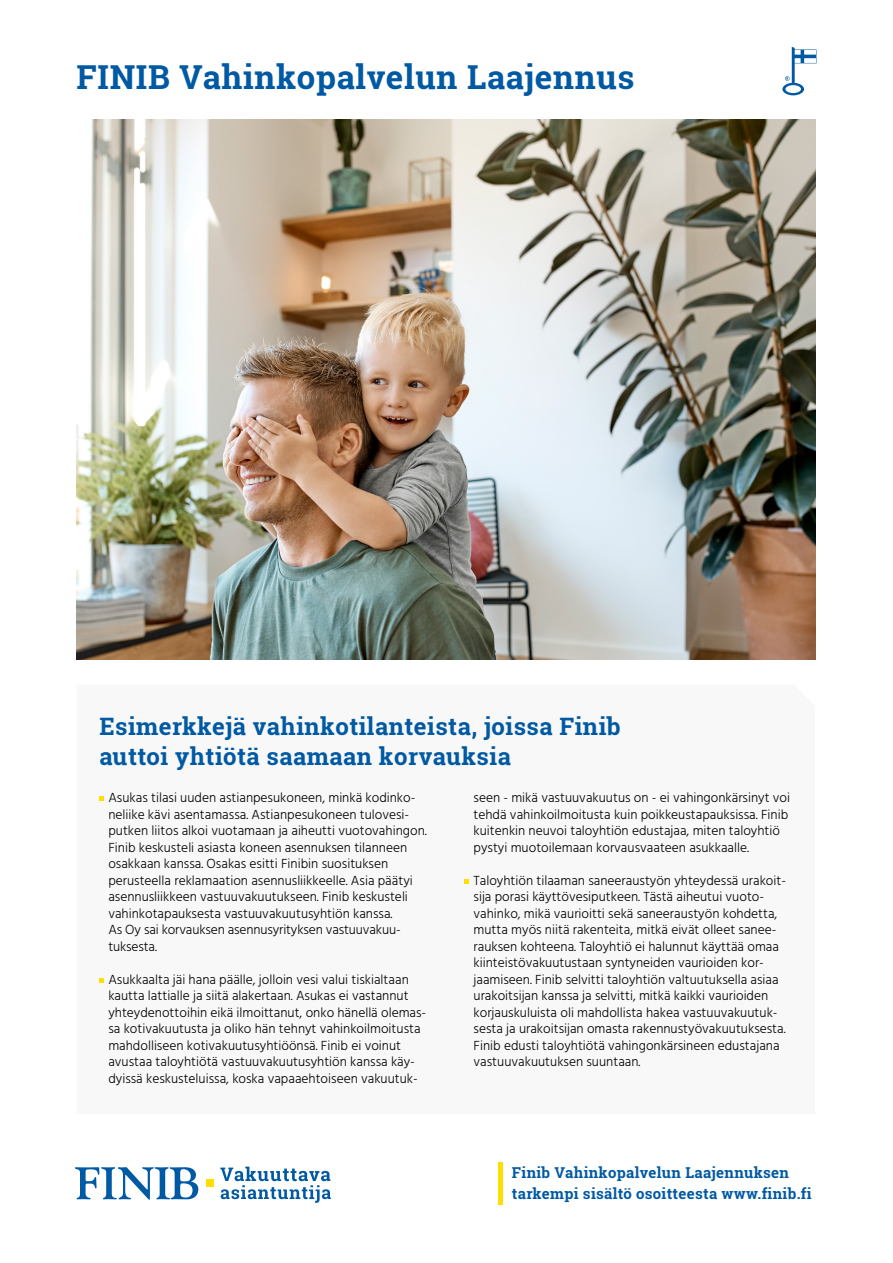
<style>
.page{position:relative;width:893px;height:1263px;background:#fff}
.page>*{position:absolute;margin:0;border:0;box-sizing:border-box;transform-origin:0 0}
.t1{font:700 33px "Roboto Slab";letter-spacing:.02em;color:#0059a3}
.t2{font:700 24px/30px "Roboto Slab";letter-spacing:.02em;color:#0059a3}
.t3{font:700 15px/21px "Roboto Slab";letter-spacing:.02em;color:#0059a3}
.t4{font:300 13.5px/16.5px "Hind";color:#000}
</style>
<div class="page">
<img style="left:77px;top:119px;width:738px;height:540px">
<svg style="left:75px;top:1167px;width:123px;height:33px"></svg>
<div style="left:206px;top:1179px;width:8px;height:8px;background:#ffde00"></div>
<svg style="left:220px;top:1166px;width:111px;height:37px"></svg>
<svg style="left:782px;top:47px;width:34px;height:48px"></svg>
<svg style="left:99px;top:797px;width:4px;height:4px"></svg>
<svg style="left:99px;top:978px;width:4px;height:4px"></svg>
<svg style="left:465px;top:879px;width:4px;height:4px"></svg>
<hr style="left:499px;top:1162px;width:4px;height:43px;background:#ffde00">
<p class="t1" style="left:77px;top:54px;width:560px">FINIB Vahinkopalvelun Laajennus</p>
<p class="t2" style="left:99px;top:711px;width:523px">Esimerkkejä vahinkotilanteista, joissa Finib auttoi yhtiötä saamaan korvauksia</p>
<p class="t4" style="left:108px;top:790px;width:320px">Asukas tilasi uuden astianpesukoneen, minkä kodinko&shy;neliike kävi asentamassa. Astianpesukoneen tulovesi&shy;putken liitos alkoi vuotamaan ja aiheutti vuotovahingon.<br>Finib keskusteli asiasta koneen asennuksen tilanneen osakkaan kanssa. Osakas esitti Finibin suosituksen perusteella reklamaation asennusliikkeelle. Asia päätyi asennusliikkeen vastuuvakuutukseen. Finib keskusteli vahinkotapauksesta vastuuvakuutusyhtiön kanssa.<br>As Oy sai korvauksen asennusyrityksen vastuuvakuu&shy;tuksesta.</p>
<p class="t4" style="left:108px;top:972px;width:319px">Asukkaalta jäi hana päälle, jolloin vesi valui tiskialtaan kautta lattialle ja siitä alakertaan. Asukas ei vastannut yhteydenottoihin eikä ilmoittanut, onko hänellä olemas&shy;sa kotivakuutusta ja oliko hän tehnyt vahinkoilmoitusta mahdolliseen kotivakuutusyhtiöönsä. Finib ei voinut avustaa taloyhtiötä vastuuvakuutusyhtiön kanssa käy&shy;dyissä keskusteluissa, koska vapaaehtoiseen vakuutuk-</p>
<p class="t4" style="left:474px;top:790px;width:318px">seen - mikä vastuuvakuutus on - ei vahingonkärsinyt voi tehdä vahinkoilmoitusta kuin poikkeustapauksissa. Finib kuitenkin neuvoi taloyhtiön edustajaa, miten taloyhtiö pystyi muotoilemaan korvausvaateen asukkaalle.</p>
<p class="t4" style="left:474px;top:873px;width:314px">Taloyhtiön tilaaman saneeraustyön yhteydessä urakoit&shy;sija porasi käyttövesiputkeen. Tästä aiheutui vuoto&shy;vahinko, mikä vaurioitti sekä saneeraustyön kohdetta, mutta myös niitä rakenteita, mitkä eivät olleet sanee&shy;rauksen kohteena. Taloyhtiö ei halunnut käyttää omaa kiinteistövakuutustaan syntyneiden vaurioiden kor&shy;jaamiseen. Finib selvitti taloyhtiön valtuutuksella asiaa urakoitsijan kanssa ja selvitti, mitkä kaikki vaurioiden korjauskuluista oli mahdollista hakea vastuuvakuutuk&shy;sesta ja urakoitsijan omasta rakennustyövakuutuksesta.<br>Finib edusti taloyhtiötä vahingonkärsineen edustajana vastuuvakuutuksen suuntaan.</p>
<p class="t3" style="left:512px;top:1162px;width:301px">Finib Vahinkopalvelun Laajennuksen tarkempi sisältö osoitteesta www.finib.fi</p>
</div>
